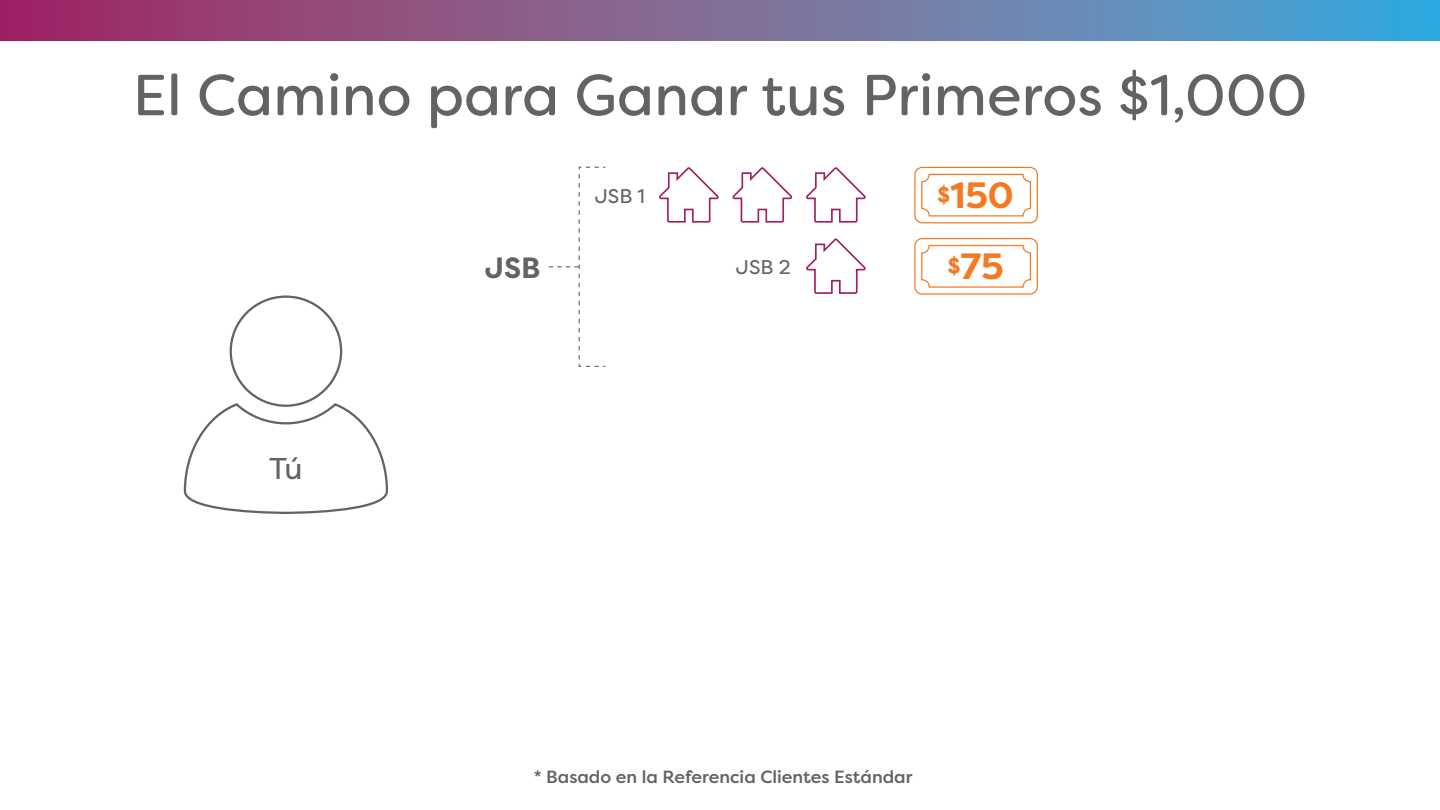
<style>
.page{position:relative;width:1440px;height:810px;background:#fff}
.page>*{position:absolute;margin:0;border:0;box-sizing:border-box;transform-origin:0 0}
.t1{font:57.75px "Energy Soft";color:#636366}
.bulleted_text{font:700 36.53px "Energy";color:#f47921}
.bulleted_text-2{font:30.08px "Energy";color:#636366}
.t2{font:700 29.25px "Energy";color:#636366}
.t3{font:19.8px "Energy";color:#636366}
.t4{font:500 17.62px "Energy";color:#636366}
.s1{font-size:23.7px}
</style>
<div class="page">
<svg style="left:0;top:0;width:1440px;height:40px"></svg>
<div style="left:914px;top:167px;width:124px;height:56px;border:1px solid #f47921;border-radius:7px"></div>
<div style="left:921px;top:174px;width:110px;height:42px;border:1px solid #f47921;border-radius:7px"></div>
<div style="left:914px;top:238px;width:124px;height:57px;border:1px solid #f47921;border-radius:7px"></div>
<div style="left:921px;top:245px;width:110px;height:43px;border:1px solid #f47921;border-radius:7px"></div>
<svg style="left:549px;top:166px;width:57px;height:201px"></svg>
<svg style="left:806px;top:238px;width:60px;height:56px"></svg>
<svg style="left:806px;top:167px;width:60px;height:56px"></svg>
<svg style="left:732px;top:167px;width:61px;height:56px"></svg>
<svg style="left:659px;top:167px;width:60px;height:56px"></svg>
<svg style="left:183px;top:401px;width:206px;height:113px"></svg>
<div style="left:230px;top:295px;width:112px;height:112px;border:2px solid #636366;border-radius:50%"></div>
<p class="t1" style="left:133px;top:58px;width:1176px">El Camino para Ganar tus Primeros $1,000</p>
<p class="bulleted_text-2" style="left:269px;top:449px;width:35px">Tú</p>
<p class="t3" style="left:595px;top:183px;width:52px">JSB 1</p>
<p class="t2" style="left:485px;top:249px;width:57px">JSB</p>
<p class="t3" style="left:736px;top:254px;width:57px">JSB 2</p>
<p class="bulleted_text" style="left:937px;top:172px;width:78px"><span class="s1">$</span>150</p>
<p class="bulleted_text" style="left:947px;top:243px;width:58px"><span class="s1">$</span>75</p>
<p class="t4" style="left:534px;top:765px;width:380px">* Basado en la Referencia Clientes Estándar</p>
</div>
